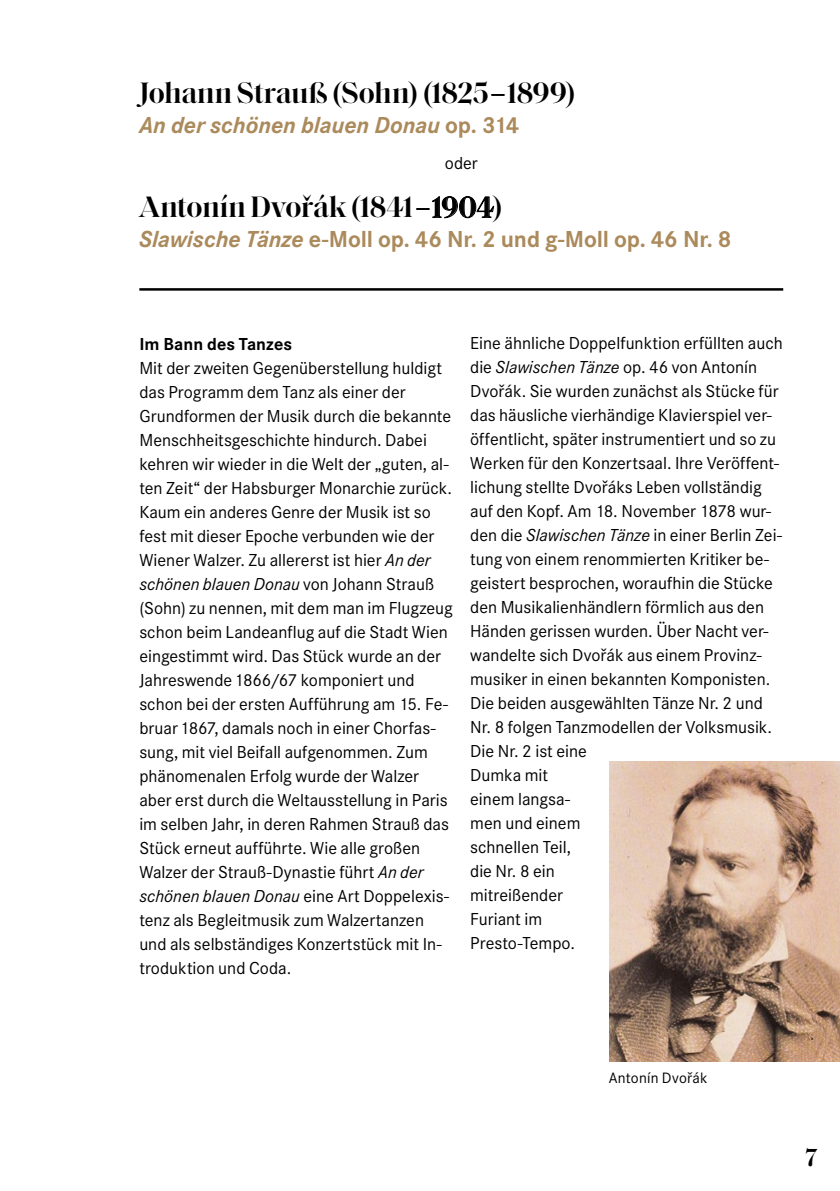
<style>
.page{position:relative;width:840px;height:1191px;background:#fff}
.page>*{position:absolute;margin:0;border:0;box-sizing:border-box;transform-origin:0 0}
.t1{font:600 30px "Saol Display";letter-spacing:-.005em;color:#000}
.t2{font:600 25px "Saol Display";color:#000}
.t3{font:700 24px "Corporate S Pro";letter-spacing:-.01em;color:#ab8a5c}
.t4{font:italic 700 24px "Corporate S";letter-spacing:-.005em;color:#ab8a5c}
.t5{font:18px/24px "Corporate S Pro";color:#000}
.t6{font:700 18px "Corporate S";letter-spacing:.005em;color:#000}
.t7{font:15.6px "Corporate S";letter-spacing:.015em;color:#000}
.s1{font-family:"Corporate S Pro";font-style:normal}
.s2{font-family:"Corporate S";font-style:italic}
.s3{font-style:italic}
</style>
<div class="page">
<hr style="left:139px;top:288px;width:643px;height:3px;background:#000">
<img style="left:609px;top:762px;width:230px;height:299px">
<h1 class="t1" style="left:139px;top:71px;width:437px">Johann Strauß (Sohn) (1825 – 1899)</h1>
<h3 class="t4" style="left:139px;top:112px;width:381px">An der schönen blauen Donau <span class="s1">op. 314</span></h3>
<p class="t5" style="left:444px;top:150px;width:34px">oder</p>
<h1 class="t1" style="left:139px;top:185px;width:364px">Antonín Dvořák (1841– 1904)</h1>
<h3 class="t3" style="left:139px;top:220px;width:593px"><span class="s2">Slawische Tänze</span> e-Moll op. 46 Nr. 2 und g-Moll op. 46 Nr. 8</h3>
<p class="t6" style="left:139px;top:333px;width:154px">Im Bann des Tanzes</p>
<p class="t5" style="left:139px;top:354px;width:315px">Mit der zweiten Gegenüberstellung huldigt das Programm dem Tanz als einer der Grundformen der Musik durch die bekannte Menschheitsgeschichte hindurch. Dabei kehren wir wieder in die Welt der „guten, al&shy;ten Zeit“ der Habsburger Monarchie zurück.<br>Kaum ein anderes Genre der Musik ist so fest mit dieser Epoche verbunden wie der Wiener Walzer. Zu allererst ist hier <span class="s3">An der schönen blauen Donau</span> von Johann Strauß (Sohn) zu nennen, mit dem man im Flugzeug schon beim Landeanflug auf die Stadt Wien eingestimmt wird. Das Stück wurde an der Jahreswende 1866/67 komponiert und schon bei der ersten Aufführung am 15. Fe&shy;bruar 1867, damals noch in einer Chorfas&shy;sung, mit viel Beifall aufgenommen. Zum phänomenalen Erfolg wurde der Walzer aber erst durch die Weltausstellung in Paris im selben Jahr, in deren Rahmen Strauß das Stück erneut aufführte. Wie alle großen Walzer der Strauß-Dynastie führt <span class="s3">An der schönen blauen Donau</span> eine Art Doppelexis&shy;tenz als Begleitmusik zum Walzertanzen und als selbständiges Konzertstück mit In&shy;troduktion und Coda.</p>
<p class="t5" style="left:470px;top:330px;width:314px">Eine ähnliche Doppelfunktion erfüllten auch die <span class="s3">Slawischen Tänze</span> op. 46 von Antonín<br>Dvořák. Sie wurden zunächst als Stücke für das häusliche vierhändige Klavierspiel ver&shy;öffentlicht, später instrumentiert und so zu<br>Werken für den Konzertsaal. Ihre Veröffent&shy;lichung stellte Dvořáks Leben vollständig auf den Kopf. Am 18. November 1878 wur&shy;den die <span class="s3">Slawischen Tänze</span> in einer Berlin Zei&shy;tung von einem renommierten Kritiker be&shy;geistert besprochen, woraufhin die Stücke den Musikalienhändlern förmlich aus den<br>Händen gerissen wurden. Über Nacht ver&shy;wandelte sich Dvořák aus einem Provinz&shy;musiker in einen bekannten Komponisten.<br>Die beiden ausgewählten Tänze Nr. 2 und<br>Nr. 8 folgen Tanzmodellen der Volksmusik.<br>Die Nr. 2 ist eine<br>Dumka mit<br>einem langsa-<br>men und einem<br>schnellen Teil,<br>die Nr. 8 ein<br>mitreißender<br>Furiant im<br>Presto-Tempo.</p>
<p class="t7" style="left:608px;top:1068px;width:100px">Antonín Dvořák</p>
<h2 class="t2" style="left:805px;top:1138px;width:13px">7</h2>
</div>
